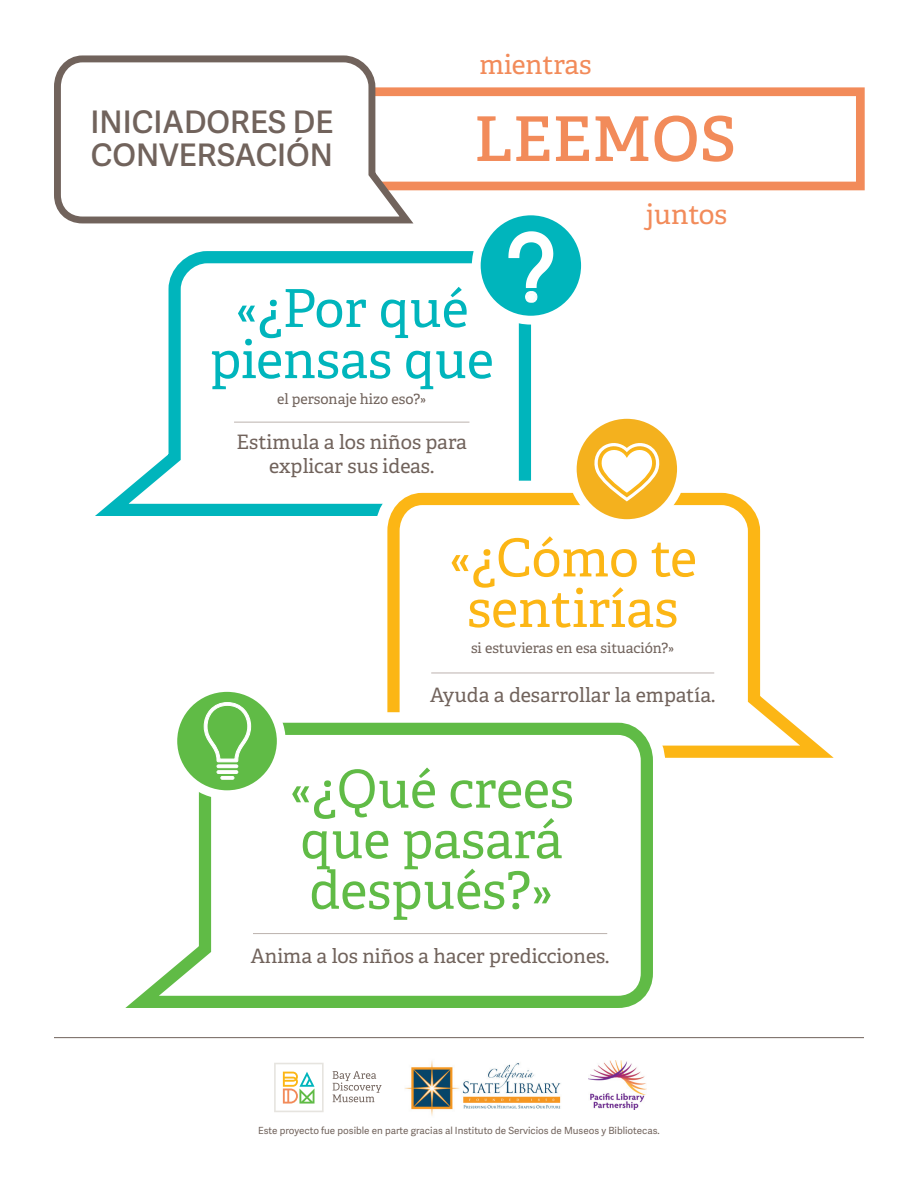
<style>
.page{position:relative;width:918px;height:1188px;background:#fff}
.page>*{position:absolute;margin:0;border:0;box-sizing:border-box;transform-origin:0 0}
.t1{font:600 61.65px "Adelle";letter-spacing:.01em;color:#f28b5a}
.t2{font:52.35px/50.6px "Adelle";color:#60bb46}
.t3{font:52.35px/51.2px "Adelle";color:#00b5bc;text-align:center}
.t4{font:52.35px/50.6px "Adelle";color:#fcb615;text-align:center}
.t5{font:600 31.05px/33.3px "Adelle Sans";color:#71635c}
.t6{font:27.6px "Adelle";color:#f28b5a}
.t7{font:27px "Adelle";color:#f28b5a}
.t8{font:19.8px/23.9px "Adelle";color:#71635c;text-align:center}
.t9{font:14.4px "Adelle";color:#71635c}
.t10{font:9.9px "Adelle Sans";color:#71635c}
</style>
<div class="page">
<svg style="left:333px;top:1071px;width:49px;height:31px"></svg>
<svg style="left:274px;top:1063px;width:50px;height:49px"></svg>
<img style="left:405px;top:1060px;width:156px;height:56px">
<img style="left:589px;top:1060px;width:57px;height:50px">
<hr style="left:54px;top:1037px;width:810px;height:1px;background:#71635c">
<svg style="left:95px;top:251px;width:437px;height:265px"></svg>
<hr style="left:234px;top:422px;width:235px;height:1px;background:#bdb3af">
<svg style="left:357px;top:462px;width:175px;height:54px"></svg>
<svg style="left:381px;top:487px;width:453px;height:271px"></svg>
<hr style="left:431px;top:672px;width:283px;height:1px;background:#bdb3af">
<svg style="left:476px;top:211px;width:109px;height:109px;background:#29c1c6"></svg>
<div style="left:472px;top:207px;width:118px;height:118px;border:9px solid #fff;border-radius:50%"></div>
<svg style="left:507px;top:207px;width:48px;height:96px"></svg>
<svg style="left:54px;top:694px;width:629px;height:345px"></svg>
<svg style="left:109px;top:717px;width:550px;height:297px"></svg>
<hr style="left:253px;top:933px;width:354px;height:1px;background:#bdb3af">
<svg style="left:572px;top:414px;width:109px;height:110px;fill:#f4b11e"></svg>
<div style="left:568px;top:410px;width:118px;height:118px;border:9px solid #fff;border-radius:50%"></div>
<svg style="left:592px;top:441px;width:69px;height:60px"></svg>
<svg style="left:171px;top:686px;width:112px;height:111px;fill:#60bb46"></svg>
<div style="left:168px;top:683px;width:118px;height:116px;border:9px solid #fff;border-radius:50%"></div>
<div style="left:217px;top:764px;width:21px;height:4px;border:1px solid #fff"></div>
<div style="left:217px;top:770px;width:21px;height:4px;border:1px solid #fff"></div>
<div style="left:220px;top:776px;width:14px;height:4px;border:1px solid #fff"></div>
<svg style="left:203px;top:702px;width:49px;height:61px"></svg>
<div style="left:268px;top:87px;width:597px;height:103px;border:9px solid #f28b5a"></div>
<svg style="left:54px;top:55px;width:366px;height:169px"></svg>
<h3 class="t5" style="left:91px;top:106px;width:244px">INICIADORES DE<br>CONVERSACIÓN</h3>
<h3 class="t7" style="left:479px;top:48px;width:114px">mientras</h3>
<h1 class="t1" style="left:474px;top:101px;width:263px">LEEMOS</h1>
<h3 class="t6" style="left:646px;top:197px;width:83px">juntos</h3>
<h2 class="t3" style="left:210px;top:284px;width:285px">«¿Por qué piensas que</h2>
<p class="t9" style="left:277px;top:390px;width:151px">el personaje hizo eso?»</p>
<p class="t8" style="left:237px;top:431px;width:232px">Estimula a los niños para explicar sus ideas.</p>
<h2 class="t4" style="left:449px;top:533px;width:250px">«¿Cómo te sentirías</h2>
<p class="t9" style="left:471px;top:639px;width:205px">si estuvieras en esa situación?»</p>
<p class="t8" style="left:430px;top:684px;width:287px">Ayuda a desarrollar la empatía.</p>
<h2 class="t2" style="left:289px;top:765px;width:286px">«¿Qué crees que pasará después?»</h2>
<p class="t8" style="left:251px;top:945px;width:360px">Anima a los niños a hacer predicciones.</p>
<p class="t10" style="left:258px;top:1125px;width:403px">Este proyecto fue posible en parte gracias al Instituto de Servicios de Museos y Bibliotecas.</p>
</div>
